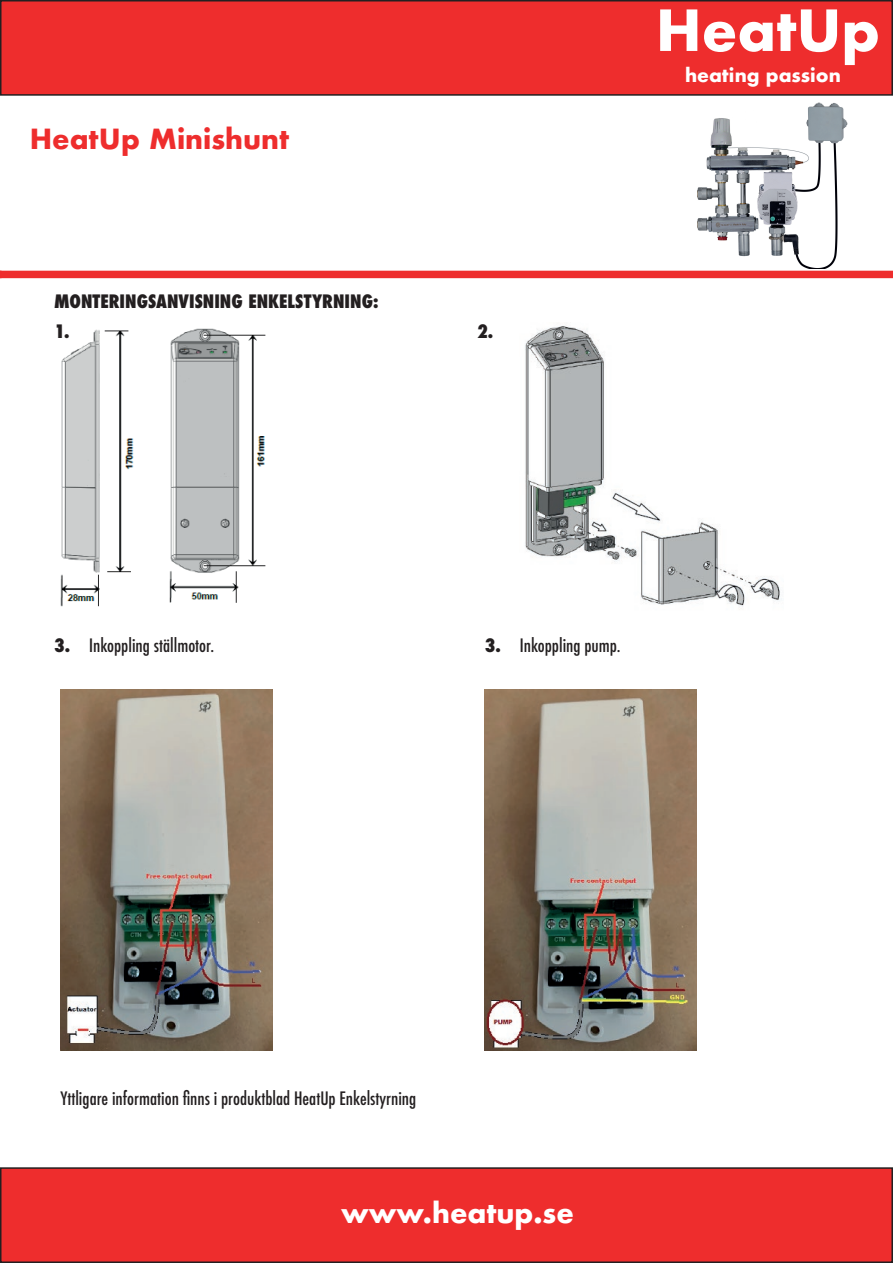
<style>
.page{position:relative;width:893px;height:1263px;background:#fff}
.page>*{position:absolute;margin:0;border:0;box-sizing:border-box;transform-origin:0 0}
.t1{font:700 55.05px "Futura";color:#fff}
.t2{font:700 27px "Futura";color:#ee2d2d}
.t3{font:700 27px "Futura";color:#fff}
.t4{font:700 18.3px "Futura";color:#fff}
.t5{font:500 condensed 18px "Futura";color:#231f20}
.t6{font:800 condensed 18px/29.4px "Futura";color:#231f20}
.s1{font-weight:800}
</style>
<div class="page">
<div style="left:1px;top:1px;width:891px;height:94px;background:#ee2d2d"></div>
<div style="left:0;top:0;width:893px;height:96px;border:2px solid #231f20"></div>
<div style="left:0;top:271px;width:893px;height:7px;background:#ee2d2d"></div>
<div style="left:1px;top:1168px;width:891px;height:94px;background:#ee2d2d"></div>
<div style="left:0;top:1167px;width:893px;height:96px;border:2px solid #231f20"></div>
<img style="left:525px;top:326px;width:255px;height:283px">
<img style="left:60px;top:328px;width:206px;height:279px">
<img style="left:60px;top:690px;width:212px;height:360px">
<img style="left:485px;top:690px;width:211px;height:360px">
<img style="left:697px;top:102px;width:151px;height:167px">
<h2 class="t2" style="left:30px;top:120px;width:261px">HeatUp Minishunt</h2>
<p class="t6" style="left:54px;top:287px;width:326px">MONTERINGSANVISNING ENKELSTYRNING:<br>1.</p>
<p class="t6" style="left:477px;top:316px;width:18px">2.</p>
<h1 class="t1" style="left:656px;top:-10px;width:226px">HeatUp</h1>
<p class="t4" style="left:685px;top:61px;width:157px">heating passion</p>
<p class="t5" style="left:54px;top:634px;width:162px"><span class="s1">3.</span> Inkoppling ställmotor.</p>
<p class="t5" style="left:485px;top:634px;width:137px"><span class="s1">3.</span> Inkoppling pump.</p>
<p class="t5" style="left:60px;top:1087px;width:357px">Yttligare information finns i produktblad HeatUp Enkelstyrning</p>
<h2 class="t3" style="left:341px;top:1193px;width:234px">www.heatup.se</h2>
</div>
